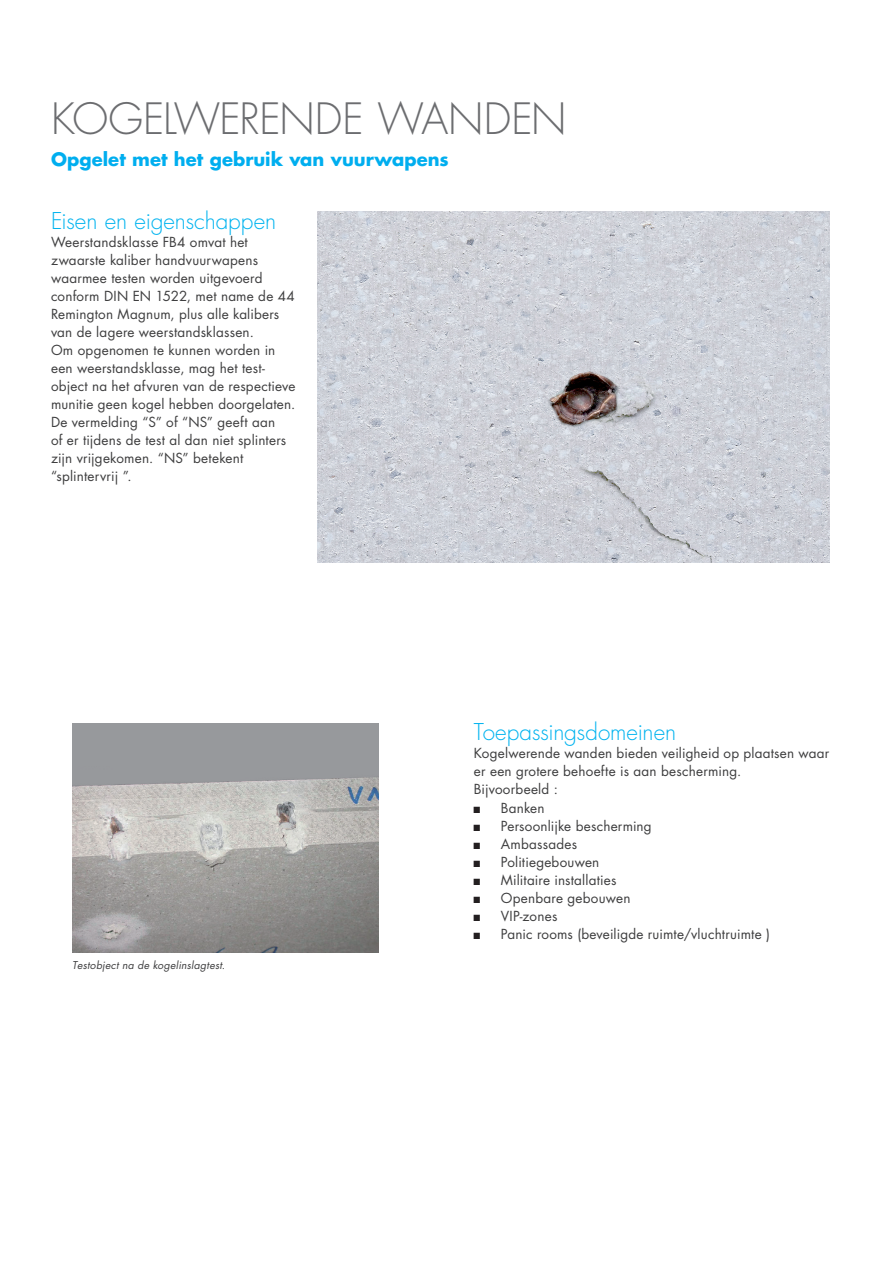
<style>
.page{position:relative;width:893px;height:1263px;background:#fff}
.page>*{position:absolute;margin:0;border:0;box-sizing:border-box;transform-origin:0 0}
.Überschrift_1__Ebene{font:300 42px "Futura Std";letter-spacing:-.01em;color:#6c6d70}
.Fließtext_Überschrif{font:300 22.5px "Futura Std";letter-spacing:-.005em;color:#00b3ef}
.Überschrift_2__Ebene{font:700 18px "Futura Std";color:#00aeef}
.Fließtext_Broschüre{font:13.5px/18px "Futura Std";letter-spacing:.015em;color:#3e3e3f}
.Fließtext_Broschüre-2{font:italic 10.5px "Futura Std";letter-spacing:.02em;color:#3e3e3f}
.s1{font-family:"Arial Narrow";color:#231f20}
</style>
<div class="page">
<img style="left:72px;top:723px;width:306px;height:229px">
<img style="left:317px;top:212px;width:512px;height:351px">
<p class="Überschrift_1__Ebene" style="left:51px;top:93px;width:517px">KOGELWERENDE WANDEN</p>
<p class="Überschrift_2__Ebene" style="left:51px;top:147px;width:399px">Opgelet met het gebruik van vuurwapens</p>
<p class="Fließtext_Überschrif" style="left:51px;top:207px;width:227px">Eisen en eigenschappen</p>
<p class="Fließtext_Broschüre" style="left:51px;top:233px;width:245px">Weerstandsklasse FB4 omvat het zwaarste kaliber handvuurwapens waarmee testen worden uitgevoerd conform DIN EN 1522, met name de 44<br>Remington Magnum, plus alle kalibers van de lagere weerstandsklassen.</p>
<p class="Fließtext_Broschüre" style="left:51px;top:341px;width:246px">Om opgenomen te kunnen worden in een weerstandsklasse, mag het test&shy;object na het afvuren van de respectieve munitie geen kogel hebben doorgelaten.</p>
<p class="Fließtext_Broschüre" style="left:51px;top:413px;width:237px">De vermelding “S” of “NS” geeft aan of er tijdens de test al dan niet splinters zijn vrijgekomen. “NS” betekent “splintervrij ”.</p>
<p class="Fließtext_Broschüre-2" style="left:72px;top:958px;width:154px">Testobject na de kogelinslagtest.</p>
<p class="Fließtext_Überschrif" style="left:474px;top:718px;width:204px">Toepassingsdomeinen</p>
<p class="Fließtext_Broschüre" style="left:474px;top:744px;width:357px">Kogelwerende wanden bieden veiligheid op plaatsen waar er een grotere behoefte is aan bescherming.</p>
<p class="Fließtext_Broschüre" style="left:474px;top:780px;width:86px">Bijvoorbeeld :</p>
<p class="Fließtext_Broschüre" style="left:474px;top:799px;width:72px"><span class="s1">■</span> Banken</p>
<p class="Fließtext_Broschüre" style="left:474px;top:817px;width:179px"><span class="s1">■</span> Persoonlijke bescherming</p>
<p class="Fließtext_Broschüre" style="left:474px;top:835px;width:105px"><span class="s1">■</span> Ambassades</p>
<p class="Fließtext_Broschüre" style="left:474px;top:853px;width:127px"><span class="s1">■</span> Politiegebouwen</p>
<p class="Fließtext_Broschüre" style="left:474px;top:871px;width:144px"><span class="s1">■</span> Militaire installaties</p>
<p class="Fließtext_Broschüre" style="left:474px;top:889px;width:158px"><span class="s1">■</span> Openbare gebouwen</p>
<p class="Fließtext_Broschüre" style="left:474px;top:907px;width:85px"><span class="s1">■</span> VIP-zones</p>
<p class="Fließtext_Broschüre" style="left:474px;top:925px;width:298px"><span class="s1">■</span> Panic rooms (beveiligde ruimte/vluchtruimte )</p>
</div>
